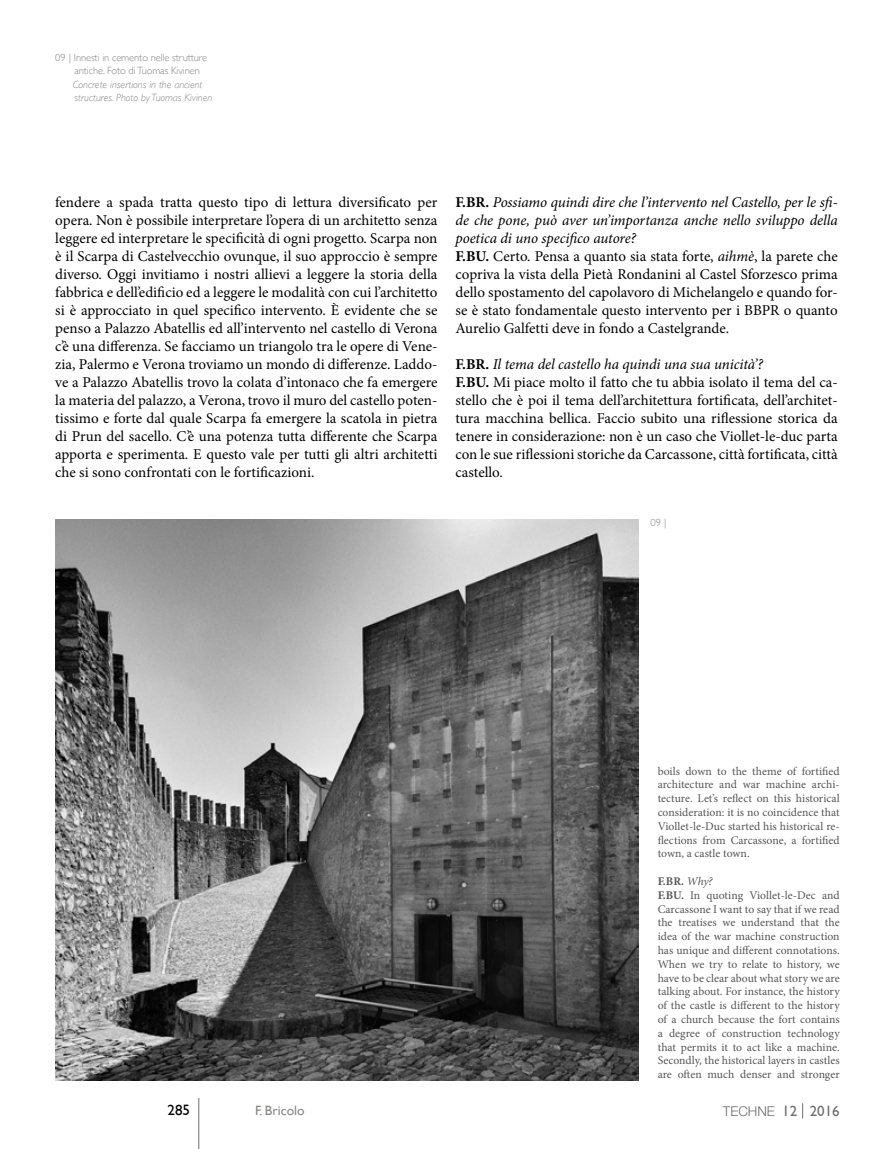
<style>
.page{position:relative;width:893px;height:1149px;background:#fff}
.page>*{position:absolute;margin:0;border:0;box-sizing:border-box;transform-origin:0 0}
.t1{font:15px/18px "Minion Pro";letter-spacing:-.005em;color:#000}
.t2{font:15px "Gill Sans";color:#000}
.t3{font:300 13.5px "Helvetica Neue";color:#6e6e6e}
.t4{font:13.5px "Gill Sans";color:#878786}
.t5{font:11.7px/13.8px "Minion Pro";color:#565655;text-align:justify}
.t6{font:300 10.5px/12.8px "Gill Sans";letter-spacing:-.01em;color:#878786}
.t7{font:italic 300 10.5px/12.8px "Gill Sans";color:#878786}
.s1{font-weight:700}
.s2{font-style:italic}
.s3{font-family:"Gill Sans";font-weight:400;font-size:15px}
</style>
<div class="page">
<svg style="left:802px;top:1103px;width:1px;height:15px"></svg>
<hr style="left:198px;top:1097px;width:1px;height:51px;background:#6e6e6e">
<img style="left:55px;top:519px;width:583px;height:561px">
<p class="t6" style="left:74px;top:50px;width:134px;text-indent:-19px">09 | Innesti in cemento nelle strutture antiche. Foto di Tuomas Kivinen</p>
<p class="t7" style="left:73px;top:79px;width:141px">Concrete insertions in the ancient structures. Photo by Tuomas Kivinen</p>
<p class="t1" style="left:55px;top:193px;width:384px;text-align:justify">fendere a spada tratta questo tipo di lettura diversificato per opera. Non è possibile interpretare l’opera di un architetto senza leggere ed interpretare le specificità di ogni progetto. Scarpa non è il Scarpa di Castelvecchio ovunque, il suo approccio è sempre diverso. Oggi invitiamo i nostri allievi a leggere la storia della fabbrica e dell’edificio ed a leggere le modalità con cui l’architetto si è approcciato in quel specifico intervento. È evidente che se penso a Palazzo Abatellis ed all’intervento nel castello di Verona c’è una differenza. Se facciamo un triangolo tra le opere di Vene&shy;zia, Palermo e Verona troviamo un mondo di differenze. Laddo&shy;ve a Palazzo Abatellis trovo la colata d’intonaco che fa emergere la materia del palazzo, a Verona, trovo il muro del castello poten&shy;tissimo e forte dal quale Scarpa fa emergere la scatola in pietra di Prun del sacello. C’è una potenza tutta differente che Scarpa apporta e sperimenta. E questo vale per tutti gli altri architetti che si sono confrontati con le fortificazioni.</p>
<p class="t1" style="left:455px;top:193px;width:384px"><span class="s1">F.BR.</span> <span class="s2">Possiamo quindi dire che l’intervento nel Castello, per le sfi&shy;de che pone, può aver un’importanza anche nello sviluppo della poetica di uno specifico autore?<br></span><span class="s1">F.BU.</span> Certo. Pensa a quanto sia stata forte, <span class="s2">aihmè</span>, la parete che copriva la vista della Pietà Rondanini al Castel Sforzesco prima dello spostamento del capolavoro di Michelangelo e quando for&shy;se è stato fondamentale questo intervento per i BBPR o quanto Aurelio Galfetti deve in fondo a Castelgrande.</p>
<p class="t1" style="left:455px;top:355px;width:384px"><span class="s1">F.BR.</span> <span class="s2">Il tema del castello ha quindi una sua unicità’?<br></span><span class="s1">F.BU.</span> Mi piace molto il fatto che tu abbia isolato il tema del ca&shy;stello che è poi il tema dell’architettura fortificata, dell’architet&shy;tura macchina bellica. Faccio subito una riflessione storica da tenere in considerazione: non è un caso che Viollet-le-duc parta con le sue riflessioni storiche da Carcassone, città fortificata, città castello.</p>
<p class="t6" style="left:651px;top:516px;width:17px">09 |</p>
<p class="t5" style="left:658px;top:763px;width:184px">boils down to the theme of fortified architecture and war machine archi&shy;tecture. Let’s reflect on this historical consideration: it is no coincidence that Viollet-le-Duc started his historical re&shy;flections from Carcassone, a fortified town, a castle town.</p>
<p class="t5" style="left:658px;top:874px;width:184px;text-align:left"><span class="s1">F.BR.</span> <span class="s2">Why?<br></span><span class="s1">F.BU.</span> In quoting Viollet-le-Dec and Carcassone I want to say that if we read the treatises we understand that the idea of the war machine construction has unique and different connotations.<br>When we try to relate to history, we have to be clear about what story we are talking about. For instance, the history of the castle is different to the history of a church because the fort contains a degree of construction technology that permits it to act like a machine.<br>Secondly, the historical layers in castles are often much denser and stronger</p>
<p class="t2" style="left:168px;top:1100px;width:24px">285</p>
<p class="t4" style="left:255px;top:1102px;width:51px">F. Bricolo</p>
<p class="t3" style="left:723px;top:1102px;width:118px">TECHNE <span class="s3">12 2016</span></p>
</div>
